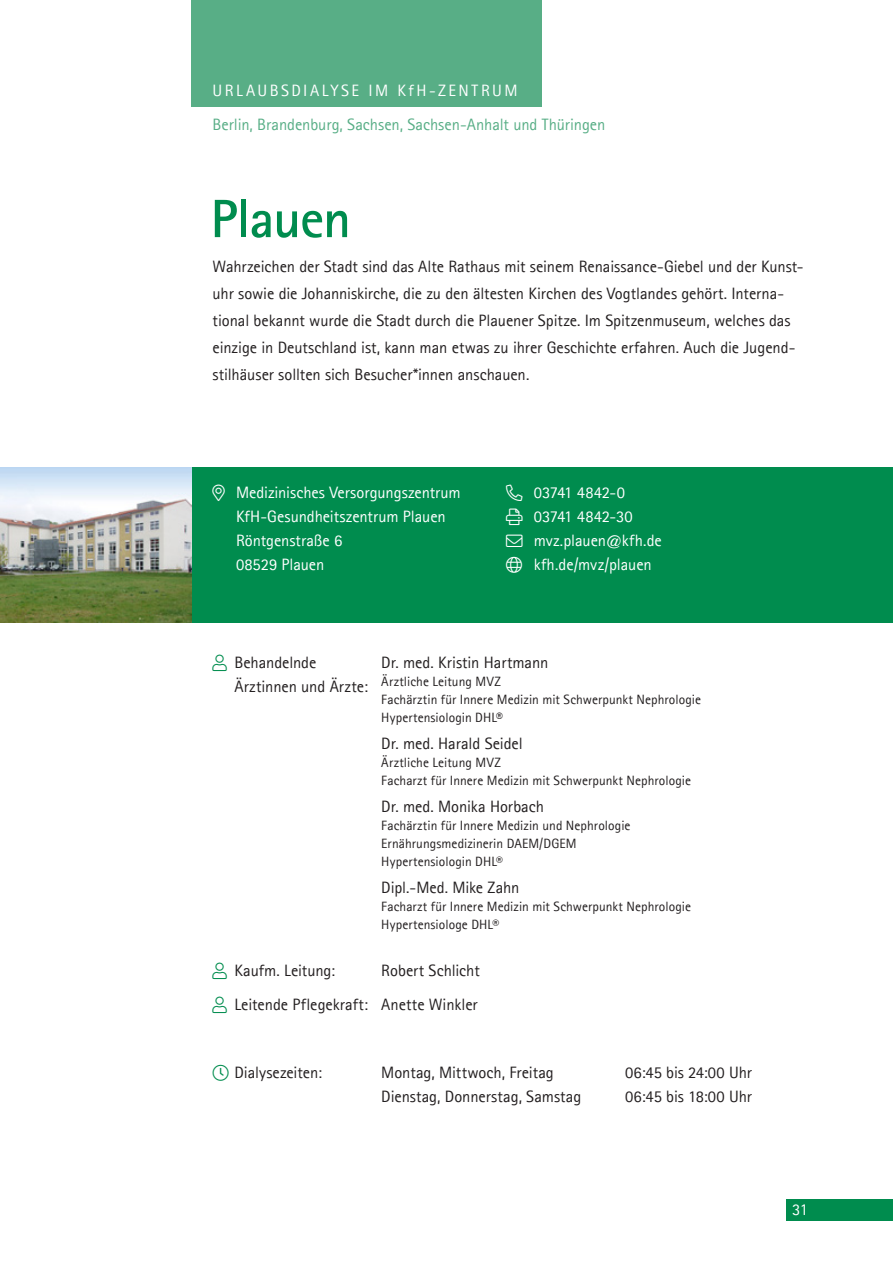
<style>
.page{position:relative;width:893px;height:1263px;background:#fff}
.page>*{position:absolute;margin:0;border:0;box-sizing:border-box;transform-origin:0 0}
.t1{font:700 54px "Agfa Rotis Sans Serif";letter-spacing:-.02em;color:#008c4e}
.t2{font:16.5px/27px "Agfa Rotis Sans Serif";letter-spacing:-.005em;color:#231f20}
.t3{font:16.5px/24px "Agfa Rotis Sans Serif";letter-spacing:-.005em;color:#fff}
.t4{font:16.5px "Agfa Rotis Sans Serif";letter-spacing:-.005em;color:#58ae86}
.t5{font:16.5px "Agfa Rotis Sans Serif";letter-spacing:.145em;color:#fff}
.t6{font:300 16.5px "Font Awesome 5 Pro";color:#fff}
.t7{font:13.5px/18px "Agfa Rotis Sans Serif";letter-spacing:.005em;color:#231f20}
.s1{font-weight:300}
</style>
<div class="page">
<div style="left:191px;top:0;width:351px;height:106px;background:#58ae86"></div>
<div style="left:0;top:468px;width:893px;height:155px;background:#008c4e"></div>
<div style="left:787px;top:1199px;width:106px;height:21px;background:#008c4e"></div>
<img style="left:0;top:468px;width:191px;height:155px">
<p class="t5" style="left:213px;top:80px;width:306px">URLAUBSDIALYSE IM KfH-ZENTRUM</p>
<p class="t4" style="left:213px;top:114px;width:394px">Berlin, Brandenburg, Sachsen, Sachsen-Anhalt und Thüringen</p>
<h1 class="t1" style="left:210px;top:185px;width:142px">Plauen</h1>
<p class="t2" style="left:213px;top:253px;width:592px">Wahrzeichen der Stadt sind das Alte Rathaus mit seinem Renaissance-Giebel und der Kunst&shy;uhr sowie die Johanniskirche, die zu den ältesten Kirchen des Vogtlandes gehört. Interna&shy;tional bekannt wurde die Stadt durch die Plauener Spitze. Im Spitzenmuseum, welches das einzige in Deutschland ist, kann man etwas zu ihrer Geschichte erfahren. Auch die Jugend&shy;stilhäuser sollten sich Besucher*innen anschauen.</p>
<p class="t3" style="left:236px;top:480px;width:226px">Medizinisches Versorgungszentrum<br>KfH-Gesundheitszentrum Plauen<br>Röntgenstraße 6<br>08529 Plauen</p>
<p class="t6" style="left:506px;top:485px;width:18px">□■●▼</p>
<p class="t3" style="left:534px;top:480px;width:130px">03741 4842-0<br>03741 4842-30 mvz.plauen@kfh.de kfh.de/mvz/plauen</p>
<p class="t2" style="left:234px;top:650px;width:135px;line-height:24px">Behandelnde<br>Ärztinnen und Ärzte:</p>
<p class="t2" style="left:381px;top:648px;width:169px">Dr. med. Kristin Hartmann</p>
<p class="t7" style="left:381px;top:672px;width:321px">Ärztliche Leitung MVZ<br>Fachärztin für Innere Medizin mit Schwerpunkt Nephrologie<br>Hypertensiologin DHL<span class="s1">®</span></p>
<p class="t2" style="left:381px;top:729px;width:143px">Dr. med. Harald Seidel</p>
<p class="t7" style="left:381px;top:753px;width:311px">Ärztliche Leitung MVZ<br>Facharzt für Innere Medizin mit Schwerpunkt Nephrologie</p>
<p class="t2" style="left:381px;top:792px;width:164px">Dr. med. Monika Horbach</p>
<p class="t7" style="left:381px;top:816px;width:251px">Fachärztin für Innere Medizin und Nephrologie<br>Ernährungsmedizinerin DAEM/DGEM<br>Hypertensiologin DHL®</p>
<p class="t2" style="left:381px;top:873px;width:140px">Dipl.-Med. Mike Zahn</p>
<p class="t7" style="left:381px;top:897px;width:311px">Facharzt für Innere Medizin mit Schwerpunkt Nephrologie<br>Hypertensiologe DHL®</p>
<p class="t2" style="left:234px;top:953px;width:247px;line-height:34px;text-align:right">Robert Schlicht<br>Leitende Pflegekraft: Anette Winkler</p>
<p class="t2" style="left:234px;top:956px;width:102px">Kaufm. Leitung:</p>
<p class="t2" style="left:234px;top:1058px;width:89px">Dialysezeiten:</p>
<p class="t2" style="left:381px;top:1060px;width:202px;line-height:24px">Montag, Mittwoch, Freitag<br>Dienstag, Donnerstag, Samstag</p>
<p class="t2" style="left:625px;top:1060px;width:128px;line-height:24px">06:45 bis 24:00 Uhr<br>06:45 bis 18:00 Uhr</p>
<p class="t3" style="left:792px;top:1197px;width:17px">31</p>
</div>
